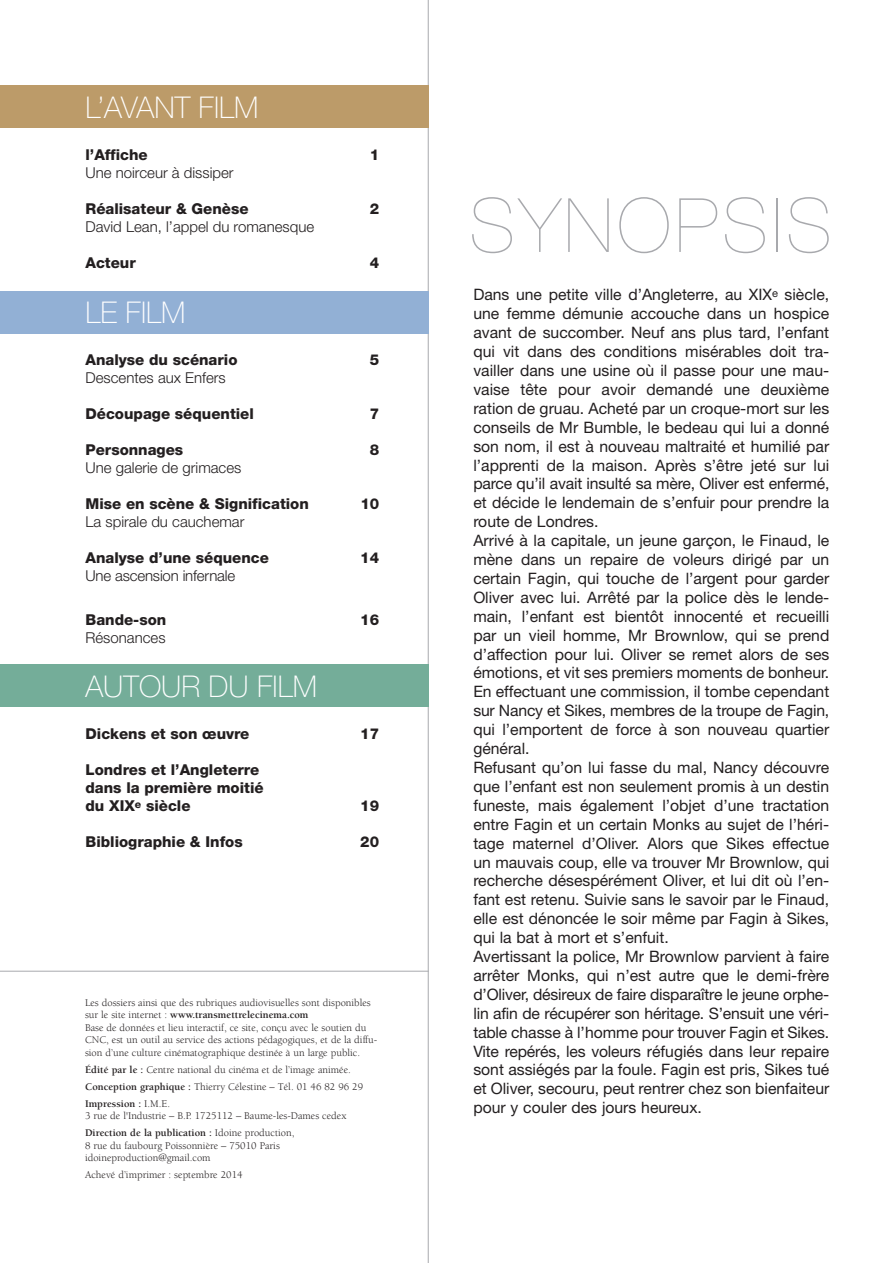
<style>
.page{position:relative;width:893px;height:1263px;background:#fff}
.page>*{position:absolute;margin:0;border:0;box-sizing:border-box;transform-origin:0 0}
.t1{font:200 75px "Helvetica Neue";letter-spacing:.055em;color:#a8a9ad}
.t2{font:100 30px "Helvetica Neue";color:#fff}
.t3{font:15.75px/18.9px "Helvetica Neue";color:#231f20}
.t4{font:800 15px/18px "Helvetica Neue";color:#231f20}
.t5{font:300 15px "Helvetica Neue";color:#231f20}
.t6{font:10.5px/12.6px "Berkeley";color:#231f20}
.s1{font-weight:700}
</style>
<div class="page">
<hr style="left:0;top:971px;width:429px;height:1px;background:#a8a9ad">
<hr style="left:428px;top:0;width:1px;height:1263px;background:#a8a9ad">
<div style="left:0;top:86px;width:429px;height:42px;background:#bc9b69"></div>
<div style="left:0;top:291px;width:429px;height:42px;background:#92b0d5"></div>
<div style="left:0;top:664px;width:429px;height:43px;background:#74ad99"></div>
<h2 class="t2" style="left:86px;top:97px;width:174px">L’AVANT FILM</h2>
<p class="t4" style="left:86px;top:147px;width:64px">l’Affiche</p>
<p class="t4" style="left:370px;top:147px;width:11px">1</p>
<p class="t5" style="left:86px;top:168px;width:150px">Une noirceur à dissiper</p>
<p class="t4" style="left:86px;top:201px;width:165px">Réalisateur &amp; Genèse</p>
<p class="t4" style="left:370px;top:201px;width:11px">2</p>
<p class="t5" style="left:86px;top:222px;width:230px">David Lean, l’appel du romanesque</p>
<p class="t4" style="left:86px;top:255px;width:52px">Acteur</p>
<p class="t4" style="left:370px;top:255px;width:11px">4</p>
<h2 class="t2" style="left:86px;top:301px;width:101px">LE FILM</h2>
<p class="t4" style="left:86px;top:352px;width:153px">Analyse du scénario</p>
<p class="t4" style="left:370px;top:352px;width:11px">5</p>
<p class="t5" style="left:86px;top:372px;width:142px">Descentes aux Enfers</p>
<p class="t4" style="left:86px;top:406px;width:170px">Découpage séquentiel</p>
<p class="t4" style="left:370px;top:406px;width:11px">7</p>
<p class="t4" style="left:86px;top:442px;width:99px">Personnages</p>
<p class="t4" style="left:370px;top:442px;width:11px">8</p>
<p class="t5" style="left:86px;top:462px;width:157px">Une galerie de grimaces</p>
<p class="t4" style="left:86px;top:496px;width:225px">Mise en scène &amp; Signification</p>
<p class="t4" style="left:360px;top:496px;width:20px">10</p>
<p class="t5" style="left:86px;top:516px;width:160px">La spirale du cauchemar</p>
<p class="t4" style="left:86px;top:550px;width:185px">Analyse d’une séquence</p>
<p class="t4" style="left:360px;top:550px;width:20px">14</p>
<p class="t5" style="left:86px;top:570px;width:151px">Une ascension infernale</p>
<p class="t4" style="left:86px;top:611px;width:82px">Bande-son</p>
<p class="t4" style="left:360px;top:611px;width:20px">16</p>
<p class="t5" style="left:86px;top:632px;width:82px">Résonances</p>
<h2 class="t2" style="left:86px;top:675px;width:233px">AUTOUR DU FILM</h2>
<p class="t4" style="left:86px;top:726px;width:165px">Dickens et son œuvre</p>
<p class="t4" style="left:360px;top:726px;width:20px">17</p>
<p class="t4" style="left:86px;top:762px;width:180px">Londres et l’Angleterre dans la première moitié du XIX<sup>e</sup> siècle</p>
<p class="t4" style="left:360px;top:798px;width:20px">19</p>
<p class="t4" style="left:86px;top:834px;width:159px">Bibliographie &amp; Infos</p>
<p class="t4" style="left:360px;top:834px;width:20px">20</p>
<p class="t6" style="left:85px;top:997px;width:294px">Les dossiers ainsi que des rubriques audiovisuelles sont disponibles sur le site internet : <span class="s1">www.transmettrelecinema.com<br></span>Base de données et lieu interactif, ce site, conçu avec le soutien du CNC, est un outil au service des actions pédagogiques, et de la diffu&shy;sion d’une culture cinématographique destinée à un large public.</p>
<p class="t6" style="left:85px;top:1062px;width:280px;line-height:16.8px"><span class="s1">Édité par le :</span> Centre national du cinéma et de l’image animée.<br><span class="s1">Conception graphique :</span> Thierry Célestine – Tél. 01 46 82 96 29<br><span class="s1">Impression :</span> I.M.E.</p>
<p class="t6" style="left:85px;top:1108px;width:263px;line-height:16.8px">3 rue de l'Industrie – B.P. 1725112 – Baume-les-Dames cedex<br><span class="s1">Direction de la publication :</span> Idoine production,</p>
<p class="t6" style="left:85px;top:1140px;width:196px">8 rue du faubourg Poissonnière – 75010 Paris idoineproduction@gmail.com</p>
<p class="t6" style="left:85px;top:1169px;width:159px">Achevé d’imprimer : septembre 2014</p>
<h1 class="t1" style="left:470px;top:198px;width:364px">SYNOPSIS</h1>
<p class="t3" style="left:473px;top:287px;width:358px">Dans une petite ville d’Angleterre, au XIX<sup>e</sup> siècle, une femme démunie accouche dans un hospice avant de succomber. Neuf ans plus tard, l’enfant qui vit dans des conditions misérables doit tra&shy;vailler dans une usine où il passe pour une mau&shy;vaise tête pour avoir demandé une deuxième ration de gruau. Acheté par un croque-mort sur les conseils de Mr Bumble, le bedeau qui lui a donné son nom, il est à nouveau maltraité et humilié par l’apprenti de la maison. Après s’être jeté sur lui parce qu’il avait insulté sa mère, Oliver est enfermé, et décide le lendemain de s’enfuir pour prendre la route de Londres.<br>Arrivé à la capitale, un jeune garçon, le Finaud, le mène dans un repaire de voleurs dirigé par un certain Fagin, qui touche de l’argent pour garder Oliver avec lui. Arrêté par la police dès le lende&shy;main, l’enfant est bientôt innocenté et recueilli par un vieil homme, Mr Brownlow, qui se prend d’affection pour lui. Oliver se remet alors de ses émotions, et vit ses premiers moments de bonheur.<br>En effectuant une commission, il tombe cependant sur Nancy et Sikes, membres de la troupe de Fagin, qui l’emportent de force à son nouveau quartier général.<br>Refusant qu’on lui fasse du mal, Nancy découvre que l’enfant est non seulement promis à un destin funeste, mais également l’objet d’une tractation entre Fagin et un certain Monks au sujet de l’héri&shy;tage maternel d’Oliver. Alors que Sikes effectue un mauvais coup, elle va trouver Mr Brownlow, qui recherche désespérément Oliver, et lui dit où l’en&shy;fant est retenu. Suivie sans le savoir par le Finaud, elle est dénoncée le soir même par Fagin à Sikes, qui la bat à mort et s’enfuit.<br>Avertissant la police, Mr Brownlow parvient à faire arrêter Monks, qui n’est autre que le demi-frère d’Oliver, désireux de faire disparaître le jeune orphe&shy;lin afin de récupérer son héritage. S’ensuit une véri&shy;table chasse à l’homme pour trouver Fagin et Sikes.<br>Vite repérés, les voleurs réfugiés dans leur repaire sont assiégés par la foule. Fagin est pris, Sikes tué et Oliver, secouru, peut rentrer chez son bienfaiteur pour y couler des jours heureux.</p>
</div>
